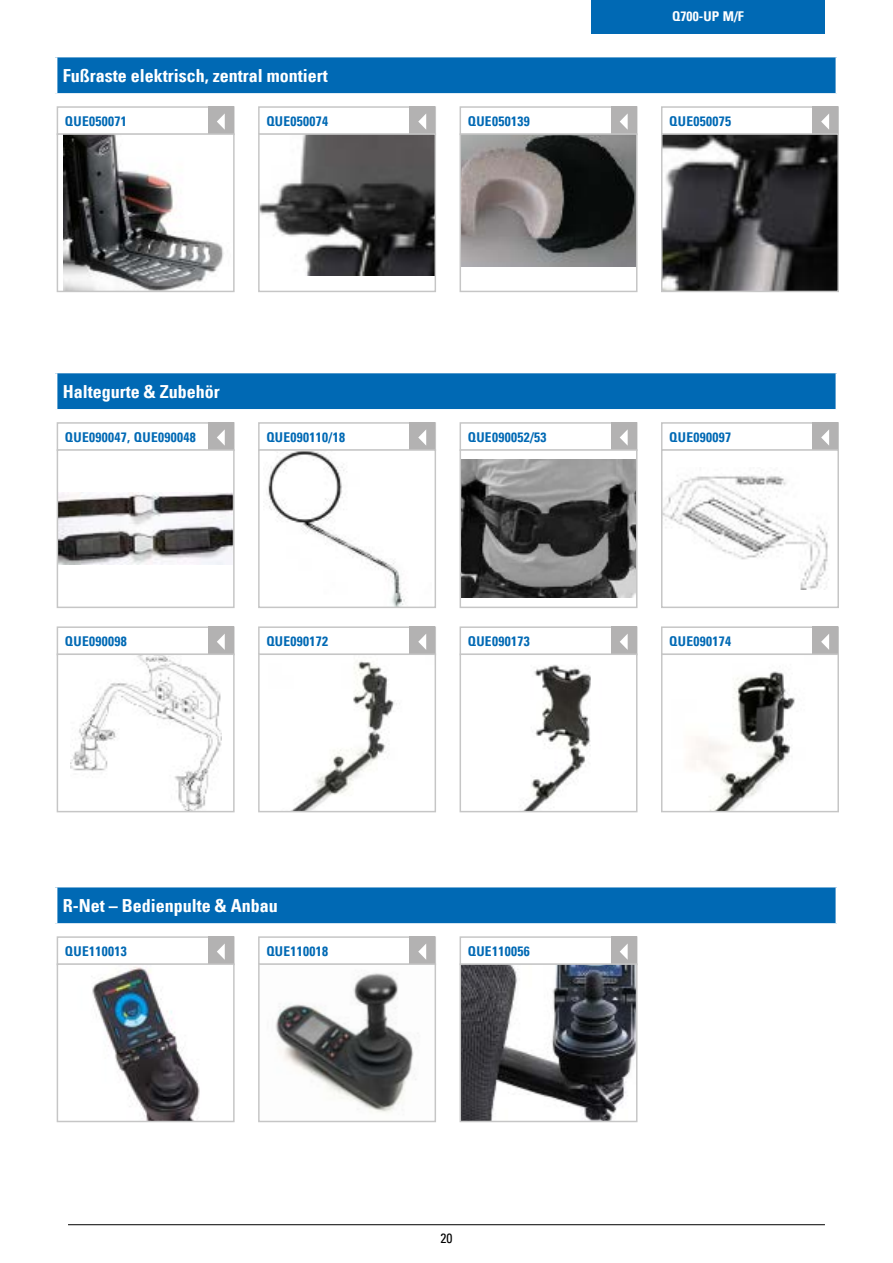
<style>
.page{position:relative;width:893px;height:1263px;background:#fff}
.page>*{position:absolute;margin:0;border:0;box-sizing:border-box;transform-origin:0 0}
.t1{font:18px "Univers Com 67 Bold Cond";color:#fff}
.t2{font:13.5px "Univers Com 67 Bold Cond";letter-spacing:.025em;color:#0069b4}
.t3{font:13.5px "Univers Com 67 Bold Cond";letter-spacing:.01em;color:#fff}
.t4{font:condensed 13.5px "Univers Com 57";color:#000}
</style>
<div class="page">
<div style="left:591px;top:0;width:234px;height:34px;background:#0069b4"></div>
<hr style="left:68px;top:1224px;width:757px;height:1px;background:#000">
<div style="left:57px;top:422px;width:178px;height:29px;border:2px solid #c6c6c6"></div>
<div style="left:208px;top:422px;width:26px;height:29px;background:#b3b2b2"></div>
<svg style="left:217px;top:429px;width:8px;height:17px"></svg>
<div style="left:57px;top:626px;width:178px;height:29px;border:2px solid #c6c6c6"></div>
<div style="left:208px;top:626px;width:26px;height:29px;background:#b3b2b2"></div>
<svg style="left:217px;top:634px;width:8px;height:16px"></svg>
<div style="left:258px;top:422px;width:178px;height:29px;border:2px solid #c6c6c6"></div>
<div style="left:409px;top:422px;width:26px;height:29px;background:#b3b2b2"></div>
<svg style="left:418px;top:430px;width:8px;height:15px"></svg>
<div style="left:258px;top:626px;width:178px;height:29px;border:2px solid #c6c6c6"></div>
<div style="left:409px;top:626px;width:26px;height:29px;background:#b3b2b2"></div>
<svg style="left:418px;top:634px;width:8px;height:16px"></svg>
<div style="left:57px;top:936px;width:178px;height:29px;border:2px solid #c6c6c6"></div>
<div style="left:208px;top:936px;width:26px;height:29px;background:#b3b2b2"></div>
<svg style="left:217px;top:944px;width:8px;height:16px"></svg>
<div style="left:460px;top:422px;width:177px;height:29px;border:2px solid #c6c6c6"></div>
<div style="left:611px;top:422px;width:26px;height:29px;background:#b3b2b2"></div>
<svg style="left:620px;top:429px;width:8px;height:17px"></svg>
<div style="left:460px;top:626px;width:177px;height:29px;border:2px solid #c6c6c6"></div>
<div style="left:611px;top:626px;width:26px;height:29px;background:#b3b2b2"></div>
<svg style="left:620px;top:634px;width:8px;height:16px"></svg>
<div style="left:258px;top:936px;width:178px;height:29px;border:2px solid #c6c6c6"></div>
<div style="left:409px;top:936px;width:26px;height:29px;background:#b3b2b2"></div>
<svg style="left:418px;top:944px;width:8px;height:16px"></svg>
<div style="left:661px;top:422px;width:178px;height:29px;border:2px solid #c6c6c6"></div>
<div style="left:812px;top:422px;width:26px;height:29px;background:#b3b2b2"></div>
<svg style="left:821px;top:430px;width:8px;height:15px"></svg>
<div style="left:661px;top:626px;width:178px;height:29px;border:2px solid #c6c6c6"></div>
<div style="left:812px;top:626px;width:26px;height:29px;background:#b3b2b2"></div>
<svg style="left:821px;top:634px;width:8px;height:16px"></svg>
<div style="left:460px;top:936px;width:177px;height:29px;border:2px solid #c6c6c6"></div>
<div style="left:611px;top:936px;width:26px;height:29px;background:#b3b2b2"></div>
<svg style="left:620px;top:944px;width:8px;height:16px"></svg>
<img style="left:60px;top:493px;width:172px;height:72px">
<div style="left:57px;top:449px;width:178px;height:159px;border:2px solid #c6c6c6"></div>
<img style="left:70px;top:656px;width:151px;height:153px">
<div style="left:57px;top:653px;width:178px;height:159px;border:2px solid #c6c6c6"></div>
<img style="left:266px;top:452px;width:139px;height:153px">
<div style="left:258px;top:449px;width:178px;height:159px;border:2px solid #c6c6c6"></div>
<img style="left:293px;top:661px;width:104px;height:148px">
<div style="left:258px;top:653px;width:178px;height:159px;border:2px solid #c6c6c6"></div>
<img style="left:92px;top:967px;width:108px;height:152px">
<div style="left:57px;top:963px;width:178px;height:159px;border:2px solid #c6c6c6"></div>
<img style="left:463px;top:459px;width:171px;height:139px">
<div style="left:460px;top:449px;width:177px;height:159px;border:2px solid #c6c6c6"></div>
<img style="left:525px;top:665px;width:66px;height:144px">
<div style="left:460px;top:653px;width:177px;height:159px;border:2px solid #c6c6c6"></div>
<img style="left:275px;top:973px;width:143px;height:140px">
<div style="left:258px;top:963px;width:178px;height:159px;border:2px solid #c6c6c6"></div>
<img style="left:664px;top:475px;width:165px;height:114px">
<div style="left:661px;top:449px;width:178px;height:159px;border:2px solid #c6c6c6"></div>
<img style="left:691px;top:671px;width:104px;height:138px">
<div style="left:661px;top:653px;width:178px;height:159px;border:2px solid #c6c6c6"></div>
<img style="left:463px;top:966px;width:171px;height:153px">
<div style="left:460px;top:963px;width:177px;height:159px;border:2px solid #c6c6c6"></div>
<div style="left:57px;top:106px;width:178px;height:29px;border:2px solid #c6c6c6"></div>
<div style="left:208px;top:106px;width:26px;height:29px;background:#b3b2b2"></div>
<svg style="left:217px;top:113px;width:8px;height:17px"></svg>
<div style="left:258px;top:106px;width:178px;height:29px;border:2px solid #c6c6c6"></div>
<div style="left:409px;top:106px;width:26px;height:29px;background:#b3b2b2"></div>
<svg style="left:418px;top:114px;width:8px;height:15px"></svg>
<div style="left:460px;top:106px;width:177px;height:29px;border:2px solid #c6c6c6"></div>
<div style="left:611px;top:106px;width:26px;height:29px;background:#b3b2b2"></div>
<svg style="left:620px;top:113px;width:8px;height:17px"></svg>
<div style="left:661px;top:106px;width:178px;height:29px;border:2px solid #c6c6c6"></div>
<div style="left:812px;top:106px;width:26px;height:29px;background:#b3b2b2"></div>
<svg style="left:821px;top:114px;width:8px;height:16px"></svg>
<img style="left:63px;top:136px;width:161px;height:153px">
<div style="left:57px;top:133px;width:178px;height:159px;border:2px solid #c6c6c6"></div>
<img style="left:261px;top:136px;width:172px;height:139px">
<div style="left:258px;top:133px;width:178px;height:159px;border:2px solid #c6c6c6"></div>
<img style="left:463px;top:136px;width:171px;height:130px">
<div style="left:460px;top:133px;width:177px;height:159px;border:2px solid #c6c6c6"></div>
<img style="left:664px;top:136px;width:172px;height:153px">
<div style="left:661px;top:133px;width:178px;height:159px;border:2px solid #c6c6c6"></div>
<div style="left:56px;top:372px;width:781px;height:39px;background:#0069b4"></div>
<hr style="left:54px;top:370px;width:785px;height:3px;background:#fff">
<hr style="left:54px;top:373px;width:3px;height:36px;background:#fff">
<hr style="left:836px;top:373px;width:3px;height:36px;background:#fff">
<hr style="left:54px;top:409px;width:785px;height:3px;background:#fff">
<div style="left:56px;top:886px;width:781px;height:39px;background:#0069b4"></div>
<hr style="left:54px;top:884px;width:785px;height:3px;background:#fff">
<hr style="left:54px;top:887px;width:3px;height:36px;background:#fff">
<hr style="left:836px;top:887px;width:3px;height:36px;background:#fff">
<hr style="left:54px;top:923px;width:785px;height:3px;background:#fff">
<div style="left:56px;top:56px;width:781px;height:39px;background:#0069b4"></div>
<hr style="left:54px;top:54px;width:785px;height:3px;background:#fff">
<hr style="left:54px;top:57px;width:3px;height:36px;background:#fff">
<hr style="left:836px;top:57px;width:3px;height:36px;background:#fff">
<svg style="left:55px;top:93px;width:782px;height:2px;background:#eff5fa"></svg>
<h1 class="t1" style="left:63px;top:64px;width:266px">Fußraste elektrisch, zentral montiert</h1>
<p class="t3" style="left:672px;top:8px;width:73px">Q700-UP M/F</p>
<p class="t2" style="left:65px;top:113px;width:63px">QUE050071</p>
<p class="t2" style="left:266px;top:113px;width:63px">QUE050074</p>
<p class="t2" style="left:468px;top:113px;width:63px">QUE050139</p>
<p class="t2" style="left:669px;top:113px;width:63px">QUE050075</p>
<h1 class="t1" style="left:63px;top:380px;width:159px">Haltegurte &amp; Zubehör</h1>
<p class="t2" style="left:65px;top:429px;width:132px">QUE090047, QUE090048</p>
<p class="t2" style="left:266px;top:429px;width:80px">QUE090110/18</p>
<p class="t2" style="left:468px;top:429px;width:80px">QUE090052/53</p>
<p class="t2" style="left:669px;top:429px;width:63px">QUE090097</p>
<p class="t2" style="left:65px;top:633px;width:63px">QUE090098</p>
<p class="t2" style="left:266px;top:633px;width:63px">QUE090172</p>
<p class="t2" style="left:468px;top:633px;width:63px">QUE090173</p>
<p class="t2" style="left:669px;top:633px;width:63px">QUE090174</p>
<h1 class="t1" style="left:63px;top:894px;width:217px">R-Net – Bedienpulte &amp; Anbau</h1>
<p class="t2" style="left:65px;top:943px;width:63px">QUE110013</p>
<p class="t2" style="left:266px;top:943px;width:63px">QUE110018</p>
<p class="t2" style="left:468px;top:943px;width:63px">QUE110056</p>
<p class="t4" style="left:440px;top:1229px;width:13px">20</p>
</div>
